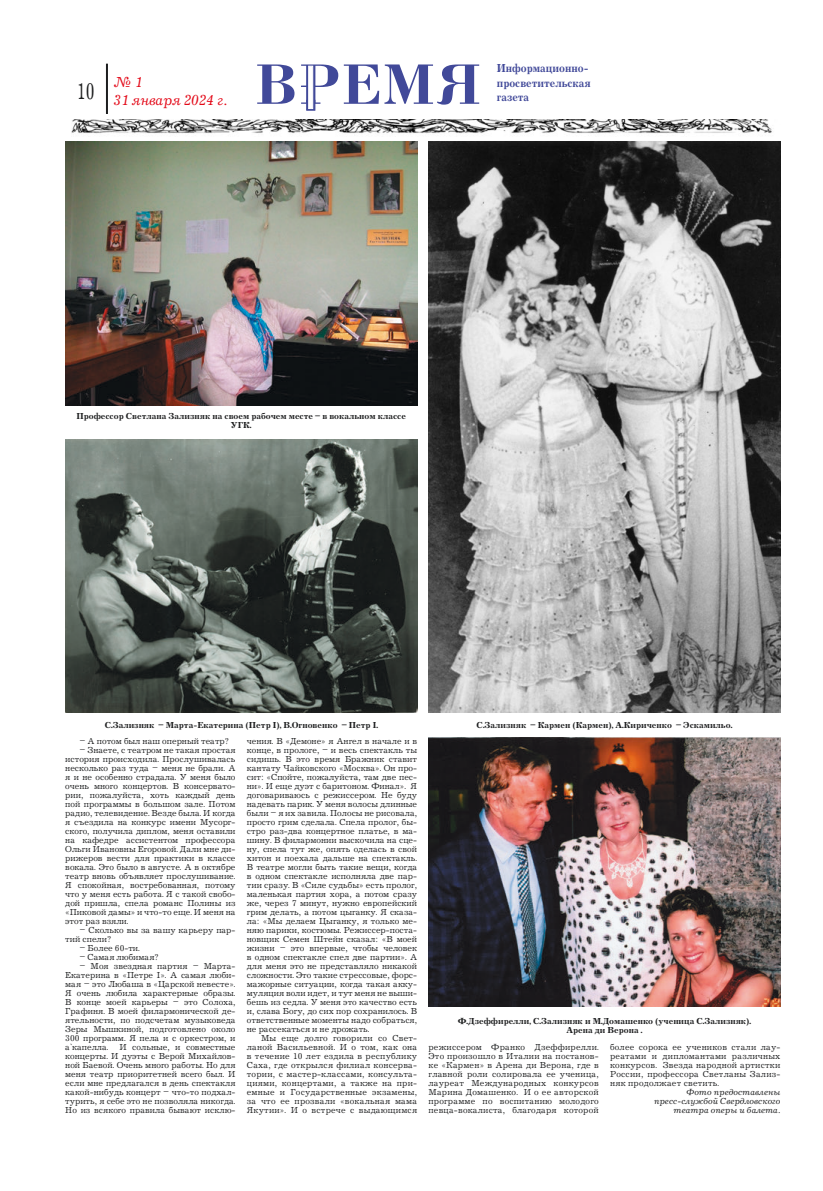
<style>
.page{position:relative;width:823px;height:1191px;background:#fff}
.page>*{position:absolute;margin:0;border:0;box-sizing:border-box;transform-origin:0 0}
.t1{font:60px "Bodoni Bold Cyrillic";letter-spacing:.015em;color:#414999}
.t2{font:24px "Journal C";color:#1d1e1f;scale:.7 1}
.t3{font:15px/18px "Journal C Italic 3";letter-spacing:-.02em;color:#e30a19}
.t4{font:12px/14.4px "Journal C Bold 3";color:#414999;scale:.9 1}
.t5{font:9px/9px "Journal C";color:#1d1e1f;text-align:justify}
.t6{font:700 9px/9px "Journal C";color:#1d1e1f;text-align:center}
.t7{font:italic 9px/9px "Journal C";color:#1d1e1f;text-align:right}
</style>
<div class="page">
<img style="left:71px;top:119px;width:701px;height:15px">
<hr style="left:106px;top:64px;width:2px;height:50px;background:#1d1e1f">
<svg style="left:306px;top:100px;width:9px;height:11px"></svg>
<div style="left:308px;top:66px;width:5px;height:43px;background:#fff;border:1px solid #fff"></div>
<img style="left:65px;top:142px;width:352px;height:263px">
<img style="left:428px;top:142px;width:352px;height:570px">
<img style="left:66px;top:439px;width:351px;height:273px">
<img style="left:428px;top:737px;width:352px;height:269px">
<h2 class="t2" style="left:77px;top:78px;width:27px">10</h2>
<h3 class="t3" style="left:113px;top:73px;width:115px">№ 1<br>31 января 2024 г.</h3>
<h1 class="t1" style="left:254px;top:54px;width:228px">ВРЕМЯ</h1>
<h3 class="t4" style="left:496px;top:61px;width:106px">Информационно&shy;просветительская газета</h3>
<p class="t6" style="left:76px;top:411px;width:331px">Профессор Светлана Зализняк на своем рабочем месте – в вокальном классе<br>УГК.</p>
<p class="t6" style="left:105px;top:720px;width:275px">С.Зализняк – Марта-Екатерина (Петр I), В.Огновенко – Петр I.</p>
<p class="t6" style="left:476px;top:720px;width:257px">С.Зализняк – Кармен (Кармен), А.Кириченко – Эскамильо.</p>
<p class="t5" style="left:79px;top:736px;width:151px">– А потом был наш оперный театр?</p>
<p class="t5" style="left:65px;top:745px;width:172px;text-indent:14px">– Знаете, с театром не такая простая история происходила. Прослушивалась несколько раз туда – меня не брали. А я и не особенно страдала. У меня было очень много концертов. В консервато&shy;рии, пожалуйста, хоть каждый день пой программы в большом зале. Потом радио, телевидение. Везде была. И когда я съездила на конкурс имени Мусорг&shy;ского, получила диплом, меня оставили на кафедре ассистентом профессора Ольги Ивановны Егоровой. Дали мне ди&shy;рижеров вести для практики в классе вокала. Это было в августе. А в октябре театр вновь объявляет прослушивание.<br>Я спокойная, востребованная, потому что у меня есть работа. Я с такой свобо&shy;дой пришла, спела романс Полины из «Пиковой дамы» и что-то еще. И меня на этот раз взяли.</p>
<p class="t5" style="left:65px;top:925px;width:172px;text-indent:14px">– Сколько вы за вашу карьеру пар&shy;тий спели?</p>
<p class="t5" style="left:79px;top:943px;width:62px">– Более 60-ти.</p>
<p class="t5" style="left:79px;top:952px;width:81px">– Самая любимая?</p>
<p class="t5" style="left:65px;top:961px;width:172px;text-indent:14px">– Моя звездная партия – Марта-Екатерина в «Петре I». А самая люби&shy;мая – это Любаша в «Царской невесте».<br>Я очень любила характерные образы.<br>В конце моей карьеры – это Солоха, Графиня. В моей филармонической де&shy;ятельности, по подсчетам музыковеда Зеры Мышкиной, подготовлено около 300 программ. Я пела и с оркестром, и а`капелла. И сольные, и совместные концерты. И дуэты с Верой Михайлов&shy;ной Баевой. Очень много работы. Но для меня театр приоритетней всего был. И если мне предлагался в день спектакля какой-нибудь концерт – что-то подхал&shy;турить, я себе это не позволяла никогда.<br>Но из всякого правила бывают исклю-</p>
<p class="t5" style="left:247px;top:736px;width:172px">чения. В «Демоне» я Ангел в начале и в конце, в прологе, – и весь спектакль ты сидишь. В это время Бражник ставит кантату Чайковского «Москва». Он про&shy;сит: «Спойте, пожалуйста, там две пес&shy;ни». И еще дуэт с баритоном. Финал». Я договариваюсь с режиссером. Не буду надевать парик. У меня волосы длинные были – я их завила. Полосы не рисовала, просто грим сделала. Спела пролог, бы&shy;стро раз-два концертное платье, в ма&shy;шину. В филармонии выскочила на сце&shy;ну, спела тут же, опять оделась в свой хитон и поехала дальше на спектакль.<br>В театре могли быть такие вещи, когда в одном спектакле исполняла две пар&shy;тии сразу. В «Силе судьбы» есть пролог, маленькая партия хора, а потом сразу же, через 7 минут, нужно европейский грим делать, а потом цыганку. Я сказа&shy;ла: «Мы делаем Цыганку, я только ме&shy;няю парики, костюмы. Режиссер-поста&shy;новщик Семен Штейн сказал: «В моей жизни – это впервые, чтобы человек в одном спектакле спел две партии». А для меня это не представляло никакой сложности. Это такие стрессовые, форс&shy;мажорные ситуации, когда такая акку&shy;муляция воли идет, и тут меня не выши&shy;бешь из седла. У меня это качество есть и, слава Богу, до сих пор сохранилось. В ответственные моменты надо собраться, не рассекаться и не дрожать.</p>
<p class="t5" style="left:247px;top:1033px;width:172px;text-indent:14px">Мы еще долго говорили со Свет&shy;ланой Васильевной. И о том, как она в течение 10 лет ездила в республику Саха, где открылся филиал консерва&shy;тории, с мастер-классами, консульта&shy;циями, концертами, а также на при&shy;емные и Государственные экзамены, за что ее прозвали «вокальная мама Якутии». И о встрече с выдающимся</p>
<p class="t5" style="left:428px;top:1042px;width:172px">режиссером Франко Дзеффирелли.<br>Это произошло в Италии на постанов&shy;ке «Кармен» в Арена ди Верона, где в главной роли солировала ее ученица, лауреат Международных конкурсов Марина Домашенко. И о ее авторской программе по воспитанию молодого певца-вокалиста, благодаря которой</p>
<p class="t5" style="left:609px;top:1042px;width:172px">более сорока ее учеников стали лау&shy;реатами и дипломантами различных конкурсов. Звезда народной артистки России, профессора Светланы Зализ&shy;няк продолжает светить.</p>
<p class="t6" style="left:457px;top:1016px;width:295px">Ф.Дзеффирелли, С.Зализняк и М.Домашенко (ученица С.Зализняк).<br>Арена ди Верона .</p>
<p class="t7" style="left:653px;top:1087px;width:128px">Фото предоставлены пресс-службой Свердловского театра оперы и балета.</p>
</div>
